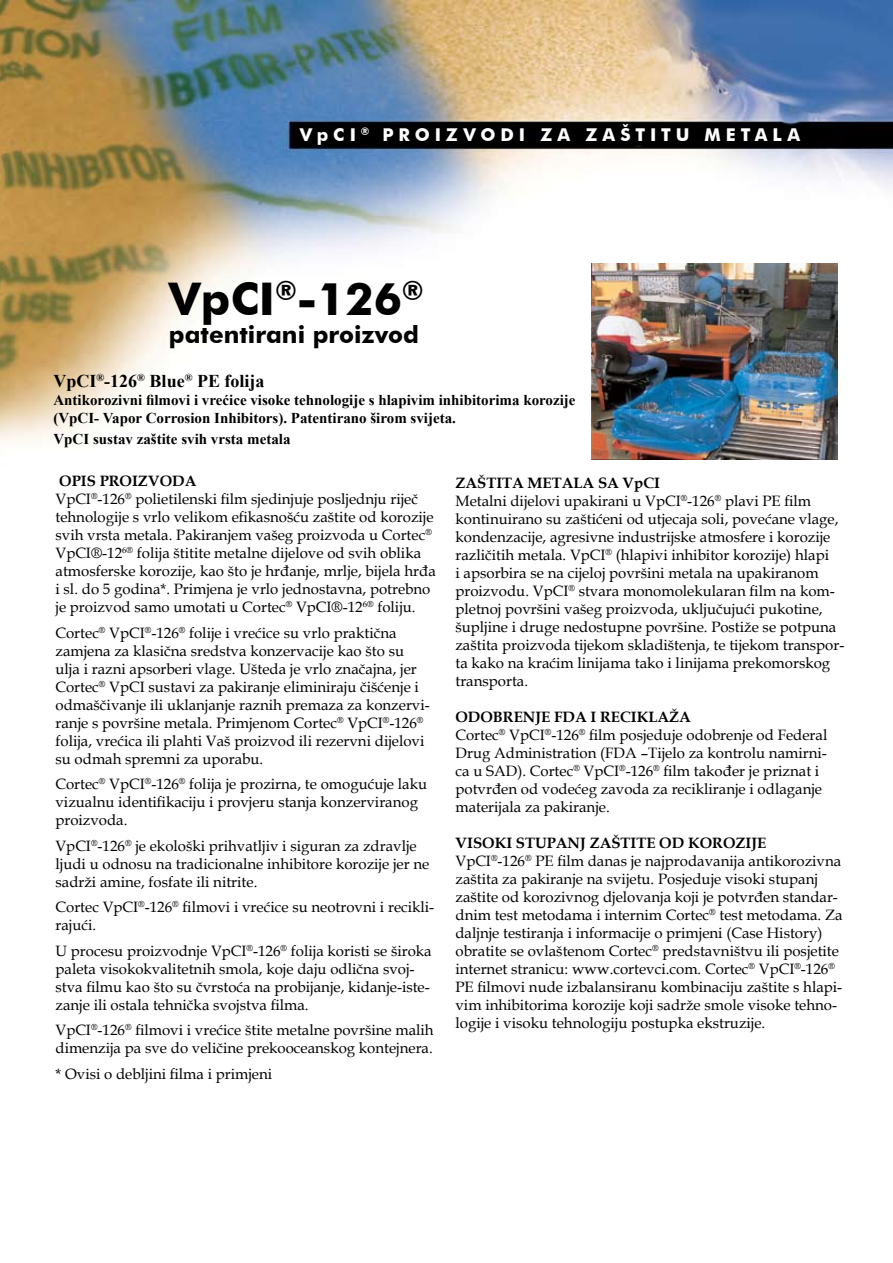
<style>
.page{position:relative;width:893px;height:1263px;background:#fff}
.page>*{position:absolute;margin:0;border:0;box-sizing:border-box;transform-origin:0 0}
.t1{font:700 45px "Futura BT";color:#000}
.t2{font:700 24px "Futura BT";color:#000}
.t3{font:700 18px "Times New Roman";color:#000}
.t4{font:700 17.7px "Futura BT";letter-spacing:.28em;color:#fff}
.t5{font:15px/18px "Book Antiqua";color:#000}
.t6{font:700 15px/18px "Times New Roman";color:#000}
.s1{font-weight:700}
</style>
<div class="page">
<img style="left:0;top:0;width:893px;height:460px">
<img style="left:591px;top:264px;width:246px;height:196px">
<p class="t4" style="left:300px;top:124px;width:502px">VpCI <sup>®</sup> PROIZVODI ZA ZAŠTITU METALA</p>
<h1 class="t1" style="left:169px;top:271px;width:256px">VpCI<sup>®</sup>-126<sup>®</sup></h1>
<h2 class="t2" style="left:169px;top:320px;width:252px">patentirani proizvod</h2>
<p class="t3" style="left:53px;top:368px;width:213px">VpCI<sup>®</sup>-126<sup>®</sup> Blue<sup>®</sup> PE folija</p>
<p class="t6" style="left:53px;top:390px;width:524px">Antikorozivni filmovi i vrećice visoke tehnologije s hlapivim inhibitorima korozije (VpCI- Vapor Corrosion Inhibitors). Patentirano širom svijeta.</p>
<p class="t6" style="left:53px;top:430px;width:239px">VpCI sustav zaštite svih vrsta metala</p>
<p class="t5" style="left:55px;top:472px;width:382px"><span class="s1">OPIS PROIZVODA<br></span>VpCI<sup>®</sup>-126<sup>®</sup> polietilenski film sjedinjuje posljednju riječ tehnologije s vrlo velikom efikasnošću zaštite od korozije svih vrsta metala. Pakiranjem vašeg proizvoda u Cortec<sup>® </sup>VpCI®-12<sup>6®</sup> folija štitite metalne dijelove od svih oblika atmosferske korozije, kao što je hrđanje, mrlje, bijela hrđa i sl. do 5 godina*. Primjena je vrlo jednostavna, potrebno je proizvod samo umotati u Cortec<sup>®</sup> VpCI®-12<sup>6®</sup> foliju.</p>
<p class="t5" style="left:55px;top:623px;width:376px">Cortec<sup>®</sup> VpCI<sup>®</sup>-126<sup>®</sup> folije i vrećice su vrlo praktična zamjena za klasična sredstva konzervacije kao što su ulja i razni apsorberi vlage. Ušteda je vrlo značajna, jer Cortec<sup>®</sup> VpCI sustavi za pakiranje eliminiraju čišćenje i odmaščivanje ili uklanjanje raznih premaza za konzervi&shy;ranje s površine metala. Primjenom Cortec<sup>®</sup> VpCI<sup>®</sup>-126<sup>® </sup>folija, vrećica ili plahti Vaš proizvod ili rezervni dijelovi su odmah spremni za uporabu.</p>
<p class="t5" style="left:55px;top:775px;width:373px">Cortec<sup>®</sup> VpCI<sup>®</sup>-126<sup>®</sup> folija je prozirna, te omogućuje laku vizualnu identifikaciju i provjeru stanja konzerviranog proizvoda.</p>
<p class="t5" style="left:55px;top:836px;width:375px">VpCI<sup>®</sup>-126<sup>®</sup> je ekološki prihvatljiv i siguran za zdravlje ljudi u odnosu na tradicionalne inhibitore korozije jer ne sadrži amine, fosfate ili nitrite.</p>
<p class="t5" style="left:56px;top:898px;width:380px">Cortec VpCI<sup>®</sup>-126<sup>®</sup> filmovi i vrećice su neotrovni i recikli&shy;rajući.</p>
<p class="t5" style="left:56px;top:941px;width:378px">U procesu proizvodnje VpCI<sup>®</sup>-126<sup>®</sup> folija koristi se široka paleta visokokvalitetnih smola, koje daju odlična svoj&shy;stva filmu kao što su čvrstoća na probijanje, kidanje-iste&shy;zanje ili ostala tehnička svojstva filma.</p>
<p class="t5" style="left:56px;top:1021px;width:380px">VpCI<sup>®</sup>-126<sup>®</sup> filmovi i vrećice štite metalne površine malih dimenzija pa sve do veličine prekooceanskog kontejnera.</p>
<p class="t5" style="left:56px;top:1064px;width:218px">* Ovisi o debljini filma i primjeni</p>
<p class="t5" style="left:455px;top:473px;width:390px"><span class="s1">ZAŠTITA METALA SA VpCI<br></span>Metalni dijelovi upakirani u VpCI<sup>®</sup>-126<sup>®</sup> plavi PE film kontinuirano su zaštićeni od utjecaja soli, povećane vlage, kondenzacije, agresivne industrijske atmosfere i korozije različitih metala. VpCI<sup>®</sup> (hlapivi inhibitor korozije) hlapi<br>i apsorbira se na cijeloj površini metala na upakiranom proizvodu. VpCI<sup>®</sup> stvara monomolekularan film na kom&shy;pletnoj površini vašeg proizvoda, uključujući pukotine, šupljine i druge nedostupne površine. Postiže se potpuna zaštita proizvoda tijekom skladištenja, te tijekom transpor&shy;ta kako na kraćim linijama tako i linijama prekomorskog transporta.</p>
<p class="t5" style="left:455px;top:707px;width:373px"><span class="s1">ODOBRENJE FDA I RECIKLAŽA<br></span>Cortec<sup>®</sup> VpCI<sup>®</sup>-126<sup>®</sup> film posjeduje odobrenje od Federal Drug Administration (FDA –Tijelo za kontrolu namirni&shy;ca u SAD). Cortec<sup>®</sup> VpCI<sup>®</sup>-126<sup>®</sup> film također je priznat i potvrđen od vodećeg zavoda za recikliranje i odlaganje materijala za pakiranje.</p>
<p class="t5" style="left:455px;top:833px;width:389px"><span class="s1">VISOKI STUPANJ ZAŠTITE OD KOROZIJE </span>VpCI<sup>®</sup>-126<sup>®</sup> PE film danas je najprodavanija antikorozivna zaštita za pakiranje na svijetu. Posjeduje visoki stupanj zaštite od korozivnog djelovanja koji je potvrđen standar&shy;dnim test metodama i internim Cortec<sup>®</sup> test metodama. Za daljnje testiranja i informacije o primjeni (Case History) obratite se ovlaštenom Cortec<sup>®</sup> predstavništvu ili posjetite internet stranicu: www.cortevci.com. Cortec<sup>®</sup> VpCI<sup>®</sup>-126<sup>® </sup>PE filmovi nude izbalansiranu kombinaciju zaštite s hlapi&shy;vim inhibitorima korozije koji sadrže smole visoke tehno&shy;logije i visoku tehnologiju postupka ekstruzije.</p>
</div>
